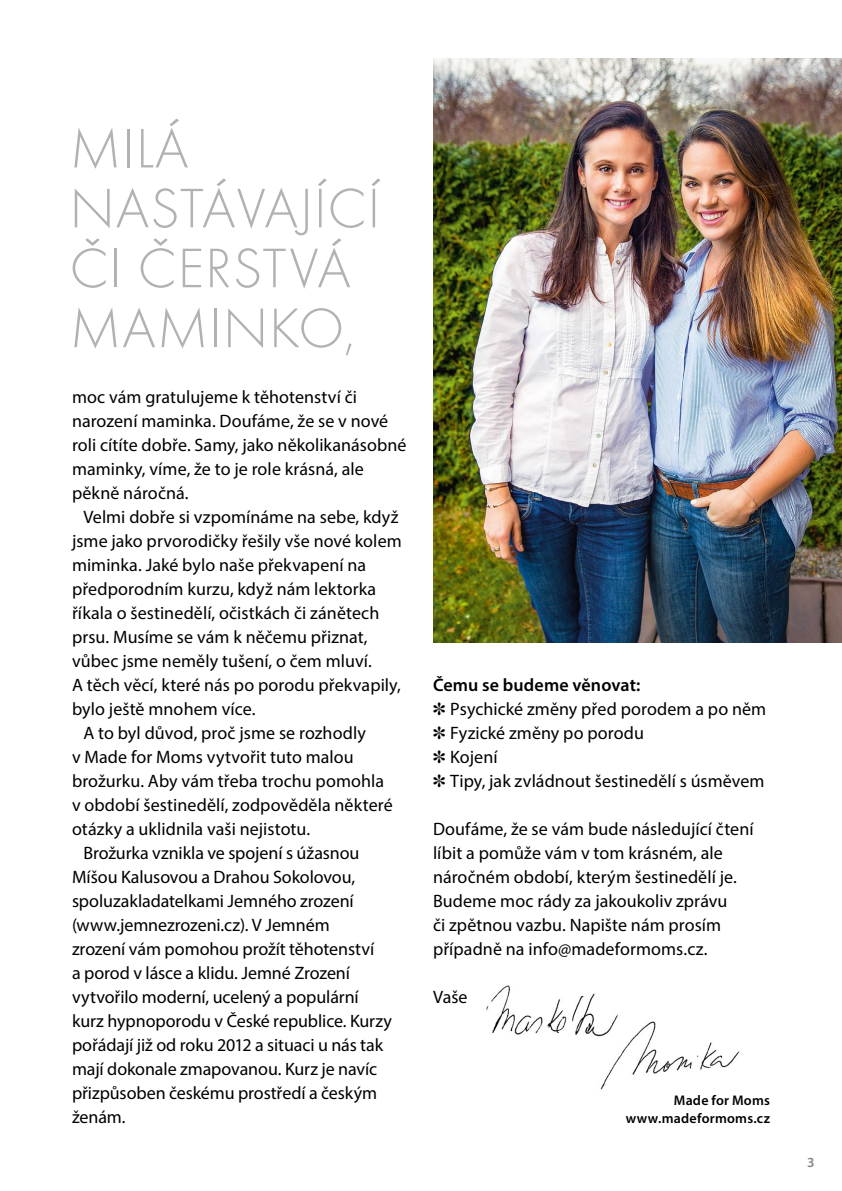
<style>
.page{position:relative;width:842px;height:1191px;background:#fff}
.page>*{position:absolute;margin:0;border:0;box-sizing:border-box;transform-origin:0 0}
.t1{font:57.8px/59.8px "Futura TOT Ligh";letter-spacing:.015em;color:#b3b2b2}
.t2{font:18px/24px "Myriad Pro";color:#000}
.t3{font:600 14px/18px "Myriad Pro";letter-spacing:.015em;color:#000;text-align:right}
.t4{font:600 14px "Myriad Pro";color:#878787}
.s1{font-weight:600}
</style>
<div class="page">
<img style="left:433px;top:58px;width:409px;height:585px">
<img style="left:600px;top:1021px;width:140px;height:69px">
<img style="left:486px;top:985px;width:137px;height:58px">
<h1 class="t1" style="left:70px;top:119px;width:312px">MILÁ<br>NASTÁVAJÍCÍ<br>ČI ČERSTVÁ<br>MAMINKO,</h1>
<p class="t2" style="left:72px;top:384px;width:336px">moc vám gratulujeme k těhotenství či narození maminka. Doufáme, že se v nové roli cítíte dobře. Samy, jako několikanásobné maminky, víme, že to je role krásná, ale pěkně náročná.</p>
<p class="t2" style="left:83px;top:504px;width:317px">Velmi dobře si vzpomínáme na sebe, když</p>
<p class="t2" style="left:72px;top:528px;width:331px">jsme jako prvorodičky řešily vše nové kolem</p>
<p class="t2" style="left:72px;top:552px;width:296px">miminka. Jaké bylo naše překvapení na</p>
<p class="t2" style="left:72px;top:576px;width:306px">předporodním kurzu, když nám lektorka</p>
<p class="t2" style="left:72px;top:600px;width:309px">říkala o šestinedělí, očistkách či zánětech</p>
<p class="t2" style="left:72px;top:624px;width:297px">prsu. Musíme se vám k něčemu přiznat,</p>
<p class="t2" style="left:72px;top:648px;width:301px">vůbec jsme neměly tušení, o čem mluví.</p>
<p class="t2" style="left:72px;top:672px;width:330px">A těch věcí, které nás po porodu překvapily,</p>
<p class="t2" style="left:72px;top:696px;width:185px">bylo ještě mnohem více.</p>
<p class="t2" style="left:83px;top:720px;width:284px">A to byl důvod, proč jsme se rozhodly</p>
<p class="t2" style="left:72px;top:744px;width:283px">v Made for Moms vytvořit tuto malou</p>
<p class="t2" style="left:72px;top:768px;width:314px">brožurku. Aby vám třeba trochu pomohla</p>
<p class="t2" style="left:72px;top:792px;width:322px">v období šestinedělí, zodpověděla některé</p>
<p class="t2" style="left:72px;top:816px;width:240px">otázky a uklidnila vaši nejistotu.</p>
<p class="t2" style="left:83px;top:840px;width:278px">Brožurka vznikla ve spojení s úžasnou</p>
<p class="t2" style="left:72px;top:864px;width:285px">Míšou Kalusovou a Drahou Sokolovou,</p>
<p class="t2" style="left:72px;top:888px;width:283px">spoluzakladatelkami Jemného zrození</p>
<p class="t2" style="left:72px;top:912px;width:259px">(www.jemnezrozeni.cz). V Jemném</p>
<p class="t2" style="left:72px;top:936px;width:304px">zrození vám pomohou prožít těhotenství</p>
<p class="t2" style="left:72px;top:960px;width:279px">a porod v lásce a klidu. Jemné Zrození</p>
<p class="t2" style="left:72px;top:984px;width:288px">vytvořilo moderní, ucelený a populární</p>
<p class="t2" style="left:72px;top:1008px;width:321px">kurz hypnoporodu v České republice. Kurzy</p>
<p class="t2" style="left:72px;top:1032px;width:313px">pořádají již od roku 2012 a situaci u nás tak</p>
<p class="t2" style="left:72px;top:1056px;width:307px">mají dokonale zmapovanou. Kurz je navíc</p>
<p class="t2" style="left:72px;top:1080px;width:307px">přizpůsoben českému prostředí a českým</p>
<p class="t2" style="left:72px;top:1104px;width:55px">ženám.</p>
<p class="t2" style="left:433px;top:672px;width:335px"><span class="s1">Čemu se budeme věnovat:<br></span>✽ Psychické změny před porodem a po něm ✽ Fyzické změny po porodu<br>✽ Kojení<br>✽ Tipy, jak zvládnout šestinedělí s úsměvem</p>
<p class="t2" style="left:433px;top:816px;width:322px">Doufáme, že se vám bude následující čtení líbit a pomůže vám v tom krásném, ale náročném období, kterým šestinedělí je.<br>Budeme moc rády za jakoukoliv zprávu<br>či zpětnou vazbu. Napište nám prosím případně na info@madeformoms.cz.</p>
<p class="t2" style="left:433px;top:984px;width:36px">Vaše</p>
<p class="t3" style="left:626px;top:1091px;width:146px">Made for Moms www.madeformoms.cz</p>
<p class="t4" style="left:807px;top:1153px;width:9px">3</p>
</div>
